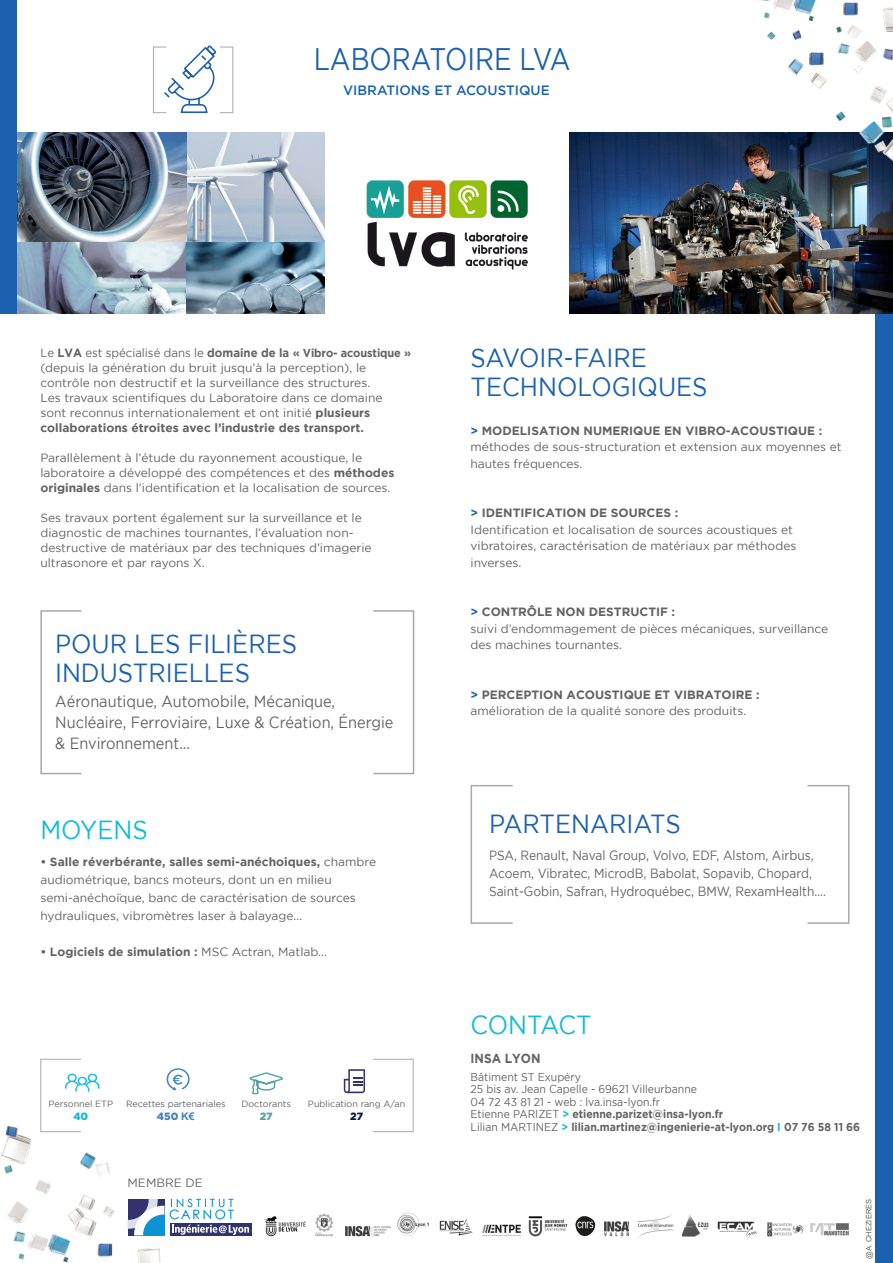
<style>
.page{position:relative;width:893px;height:1263px;background:#fff}
.page>*{position:absolute;margin:0;border:0;box-sizing:border-box;transform-origin:0 0}
.t1{font:31.05px "Gotham";color:#1c61af;scale:.84 1}
.t2{font:26.1px/28.8px "Gotham";color:#1c61af;scale:.92 1}
.t3{font:26.1px "Gotham";color:#12bcd5;scale:.92 1}
.t4{font:16.2px/21px "Gotham";color:#636366;scale:.9 1}
.t5{font:500 13.5px "Gotham";color:#1c61af}
.t6{font:13.35px/18px "Gotham";color:#636366;scale:.9 1}
.t7{font:700 13.05px "Gotham";color:#636366;scale:.92 1}
.t8{font:12px/15px "Gotham";color:#636366}
.t9{font:700 12px "Gotham";color:#636366}
.t10{font:12px "Gotham";color:#636366;scale:.95 1}
.t11{font:700 11.4px "Gotham";color:#636366;scale:.92 1}
.t12{font:11.4px "Gotham";color:#636366;scale:.92 1}
.t13{font:900 10.5px "Gotham";color:#4681bf}
.t14{font:900 10.5px "Gotham";color:#12bcd5}
.t15{font:900 10.5px "Gotham";color:#52a1a5}
.t16{font:900 10.5px "Gotham";color:#0d163d}
.t17{font:9px "Gotham";color:#636366}
.t18{font:7.5px "Arial";color:#636366}
.s1{font-weight:700}
.s2{font-weight:700;font-size:11.55px}
.s3{font-weight:400}
.s4{font-family:"Arial";font-weight:700}
.s5{color:#1c61af}
.s6{color:#12bcd5}
</style>
<div class="page">
<img style="left:17px;top:133px;width:308px;height:180px">
<div style="left:876px;top:304px;width:17px;height:959px;background:#1c61af"></div>
<svg style="left:40px;top:610px;width:375px;height:165px"></svg>
<div style="left:0;top:0;width:17px;height:313px;background:#1c61af"></div>
<svg style="left:470px;top:785px;width:380px;height:139px"></svg>
<img style="left:569px;top:0;width:324px;height:334px">
<img style="left:1px;top:918px;width:475px;height:345px">
<svg style="left:153px;top:45px;width:81px;height:69px"></svg>
<img style="left:366px;top:180px;width:162px;height:90px">
<img style="left:264px;top:1211px;width:585px;height:30px">
<svg style="left:125px;top:1196px;width:128px;height:41px"></svg>
<div style="left:170px;top:1223px;width:81px;height:12px;background:#31336e"></div>
<svg style="left:128px;top:1199px;width:36px;height:36px"></svg>
<svg style="left:170px;top:1198px;width:79px;height:37px"></svg>
<p class="t1" style="left:314px;top:42px;width:307px">LABORATOIRE LVA</p>
<p class="t5" style="left:343px;top:82px;width:208px">VIBRATIONS ET ACOUSTIQUE</p>
<p class="t10" style="left:40px;top:347px;width:392px">Le <span class="s1">LVA</span> est spécialisé dans le <span class="s1">domaine de la</span> <span class="s2">« Vibro- acoustique »</span></p>
<p class="t8" style="left:40px;top:360px;width:344px">(depuis la génération du bruit jusqu’à la perception), le contrôle non destructif et la surveillance des structures.<br>Les travaux scientifiques du Laboratoire dans ce domaine sont reconnus internationalement et ont initié <span class="s1">plusieurs collaborations étroites avec l’industrie des transport.</span></p>
<p class="t8" style="left:40px;top:450px;width:356px">Parallèlement à l’étude du rayonnement acoustique, le laboratoire a développé des compétences et des <span class="s1">méthodes originales</span> dans l’identification et la localisation de sources.</p>
<p class="t8" style="left:40px;top:510px;width:333px">Ses travaux portent également sur la surveillance et le diagnostic de machines tournantes, l’évaluation non&shy;destructive de matériaux par des techniques d’imagerie ultrasonore et par rayons X.</p>
<p class="t2" style="left:55px;top:629px;width:265px">POUR LES FILIÈRES<br>INDUSTRIELLES</p>
<p class="t4" style="left:55px;top:690px;width:377px">Aéronautique, Automobile, Mécanique,<br>Nucléaire, Ferroviaire, Luxe &amp; Création, Énergie &amp; Environnement...</p>
<p class="t3" style="left:40px;top:816px;width:118px">MOYENS</p>
<p class="t8" style="left:40px;top:853px;width:337px;line-height:18px"><span class="s1">• Salle réverbérante, salles semi-anéchoiques,</span> chambre audiométrique, bancs moteurs, dont un en milieu</p>
<p class="t8" style="left:40px;top:889px;width:317px;line-height:18px">semi-anéchoïque, banc de caractérisation de sources hydrauliques, vibromètres laser à balayage…</p>
<p class="t9" style="left:40px;top:945px;width:288px">• Logiciels de simulation : <span class="s3">MSC Actran, Matlab…</span></p>
<p class="t17" style="left:48px;top:1099px;width:66px">Personnel ETP</p>
<p class="t14" style="left:73px;top:1110px;width:16px">40</p>
<p class="t17" style="left:126px;top:1099px;width:101px">Recettes partenariales</p>
<p class="t13" style="left:157px;top:1110px;width:39px">450 <span class="s4">K€</span></p>
<p class="t17" style="left:241px;top:1099px;width:51px">Doctorants</p>
<p class="t15" style="left:260px;top:1110px;width:14px">27</p>
<p class="t17" style="left:308px;top:1099px;width:99px">Publication rang A/an</p>
<p class="t16" style="left:350px;top:1110px;width:14px">27</p>
<p class="t8" style="left:128px;top:1175px;width:77px">MEMBRE DE</p>
<p class="t2" style="left:471px;top:343px;width:193px">SAVOIR-FAIRE</p>
<p class="t2" style="left:471px;top:372px;width:259px">TECHNOLOGIQUES</p>
<p class="t9" style="left:471px;top:423px;width:353px"><span class="s5">&gt;</span> MODELISATION NUMERIQUE EN VIBRO-ACOUSTIQUE :</p>
<p class="t8" style="left:471px;top:438px;width:373px;line-height:16.5px">méthodes de sous-structuration et extension aux moyennes et hautes fréquences.</p>
<p class="t9" style="left:471px;top:506px;width:209px"><span class="s5">&gt;</span> IDENTIFICATION DE SOURCES :</p>
<p class="t8" style="left:471px;top:521px;width:327px;line-height:16.5px">Identification et localisation de sources acoustiques et vibratoires, caractérisation de matériaux par méthodes inverses.</p>
<p class="t9" style="left:471px;top:605px;width:206px"><span class="s5">&gt;</span> CONTRÔLE NON DESTRUCTIF :</p>
<p class="t8" style="left:471px;top:620px;width:359px;line-height:16.5px">suivi d’endommagement de pièces mécaniques, surveillance des machines tournantes.</p>
<p class="t9" style="left:471px;top:687px;width:291px"><span class="s5">&gt;</span> PERCEPTION ACOUSTIQUE ET VIBRATOIRE :</p>
<p class="t8" style="left:471px;top:703px;width:277px">amélioration de la qualité sonore des produits.</p>
<p class="t2" style="left:489px;top:809px;width:210px">PARTENARIATS</p>
<p class="t6" style="left:489px;top:846px;width:376px">PSA, Renault, Naval Group, Volvo, EDF, Alstom, Airbus,<br>Acoem, Vibratec, MicrodB, Babolat, Sopavib, Chopard,<br>Saint-Gobin, Safran, Hydroquébec, BMW, RexamHealth….</p>
<p class="t3" style="left:471px;top:1010px;width:133px">CONTACT</p>
<p class="t7" style="left:471px;top:1051px;width:78px">INSA LYON</p>
<p class="t12" style="left:471px;top:1070px;width:122px">Bâtiment ST Exupéry</p>
<p class="t12" style="left:471px;top:1083px;width:248px">25 bis av. Jean Capelle - 69621 Villeurbanne</p>
<p class="t12" style="left:471px;top:1095px;width:208px">04 72 43 81 21 - web : lva.insa-lyon.fr</p>
<p class="t11" style="left:471px;top:1108px;width:276px"><span class="s3">Etienne PARIZET</span> <span class="s6">&gt;</span> etienne.parizet@insa-lyon.fr</p>
<p class="t11" style="left:471px;top:1120px;width:425px"><span class="s3">Lilian MARTINEZ</span> <span class="s6">&gt;</span> lilian.martinez@ingenierie-at-lyon.org <span class="s6">I</span> 07 76 58 11 66</p>
<p class="t18" style="left:864px;top:1259px;width:61px;rotate:-90deg">@A. CHEZIERES</p>
</div>
